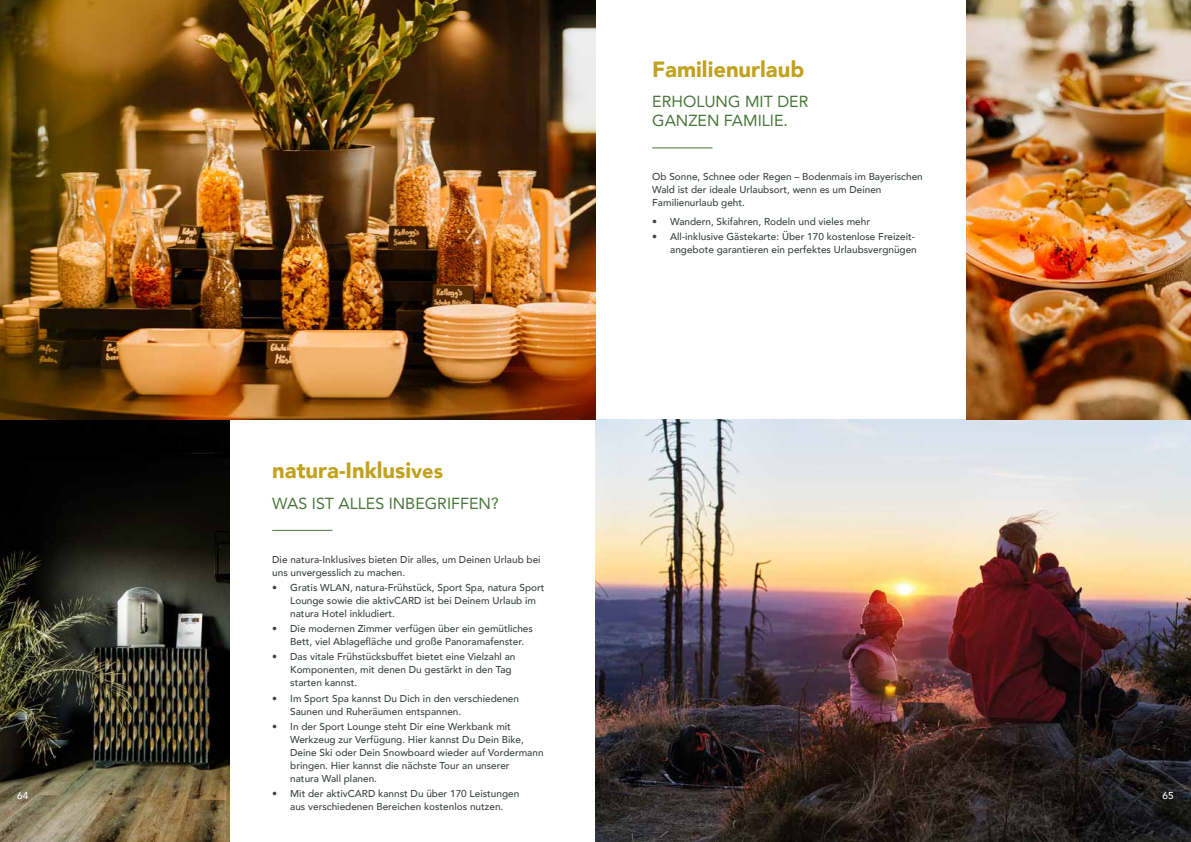
<style>
.page{position:relative;width:1191px;height:842px;background:#fff}
.page>*{position:absolute;margin:0;border:0;box-sizing:border-box;transform-origin:0 0}
.t1{font:900 22px "Avenir";color:#c2a11d}
.t2{font:16px/19px "Avenir";color:#49773c}
.t3{font:500 10px/13px "Avenir";color:#3c4543}
.t4{font:500 10px "Avenir";color:#fff}
.s1{font-size:20px}
</style>
<div class="page">
<img style="left:595px;top:420px;width:596px;height:422px">
<img style="left:966px;top:0;width:225px;height:420px">
<img style="left:0;top:420px;width:230px;height:422px">
<img style="left:0;top:0;width:595px;height:420px">
<hr style="left:272px;top:530px;width:60px;height:1px;background:#49773c">
<hr style="left:652px;top:147px;width:60px;height:1px;background:#49773c">
<h1 class="t1" style="left:652px;top:50px;width:154px">Familienurlaub</h1>
<h2 class="t2" style="left:652px;top:92px;width:158px">ERHOLUNG MIT DER<br>GANZEN FAMILIE.</h2>
<h1 class="t1" style="left:272px;top:452px;width:172px">natura-Inklusi<span class="s1">ves</span></h1>
<h2 class="t2" style="left:272px;top:493px;width:228px">WAS IST ALLES INBEGRIFFEN?</h2>
<p class="t3" style="left:652px;top:170px;width:272px">Ob Sonne, Schnee oder Regen – Bodenmais im Bayerischen<br>Wald ist der ideale Urlaubsort, wenn es um Deinen<br>Familienurlaub geht.</p>
<p class="t3" style="left:652px;top:214px;width:219px">• Wandern, Skifahren, Rodeln und vieles mehr</p>
<p class="t3" style="left:652px;top:230px;width:266px;text-align:right">• All-inklusive Gästekarte: Über 170 kostenlose Freizeit&shy;angebote garantieren ein perfektes Urlaubsvergnügen</p>
<p class="t3" style="left:272px;top:552px;width:270px">Die natura-Inklusives bieten Dir alles, um Deinen Urlaub bei uns unvergesslich zu machen.</p>
<p class="t3" style="left:290px;top:580px;width:256px;text-indent:-18px">• Gratis WLAN, natura-Frühstück, Sport Spa, natura Sport<br>Lounge sowie die aktivCARD ist bei Deinem Urlaub im natura Hotel inkludiert.</p>
<p class="t3" style="left:290px;top:622px;width:244px;text-indent:-18px">• Die modernen Zimmer verfügen über ein gemütliches<br>Bett, viel Ablagefläche und große Panoramafenster.</p>
<p class="t3" style="left:290px;top:650px;width:227px;text-indent:-18px">• Das vitale Frühstücksbuffet bietet eine Vielzahl an<br>Komponenten, mit denen Du gestärkt in den Tag starten kannst.</p>
<p class="t3" style="left:290px;top:691px;width:230px;text-indent:-18px">• Im Sport Spa kannst Du Dich in den verschiedenen<br>Saunen und Ruheräumen entspannen.</p>
<p class="t3" style="left:290px;top:719px;width:255px;text-indent:-18px">• In der Sport Lounge steht Dir eine Werkbank mit Werkzeug zur Verfügung. Hier kannst Du Dein Bike, Deine Ski oder Dein Snowboard wieder auf Vordermann bringen. Hier kannst die nächste Tour an unserer<br>natura Wall planen.</p>
<p class="t3" style="left:272px;top:787px;width:248px;text-align:center">• Mit der aktivCARD kannst Du über 170 Leistungen aus verschiedenen Bereichen kostenlos nutzen.</p>
<p class="t4" style="left:17px;top:787px;width:13px">64</p>
<p class="t4" style="left:1162px;top:787px;width:13px">65</p>
</div>
